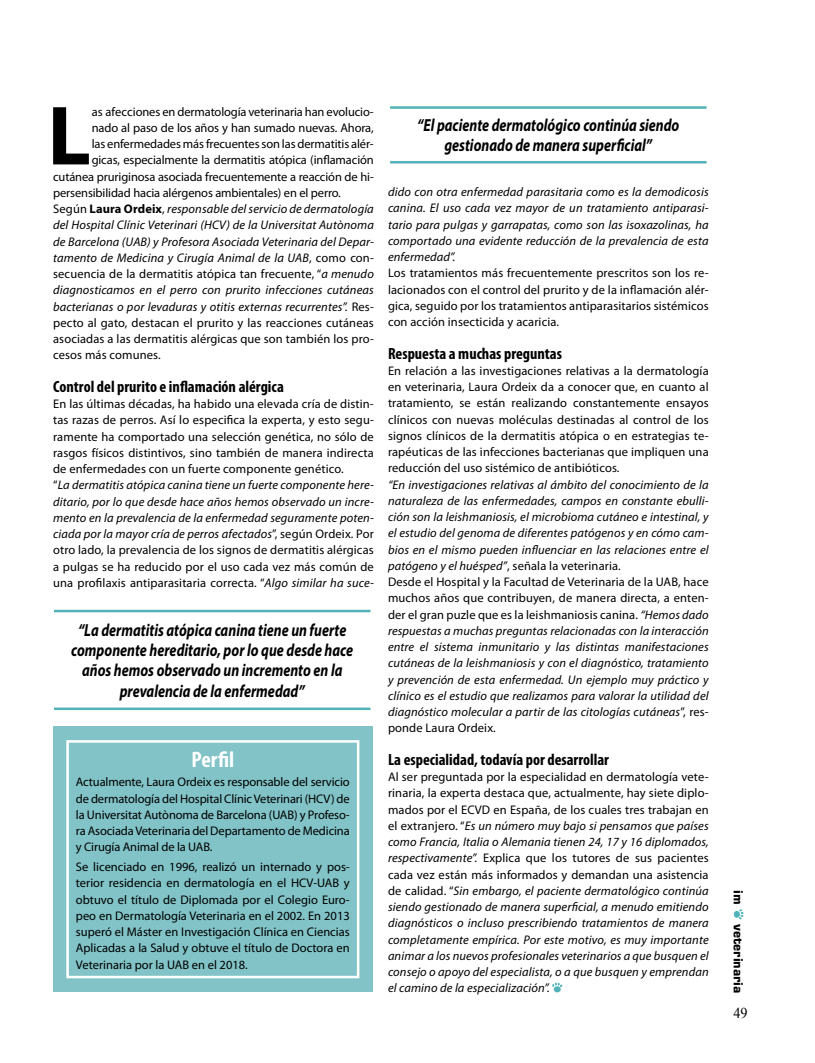
<style>
.page{position:relative;width:815px;height:1063px;background:#fff}
.page>*{position:absolute;margin:0;border:0;box-sizing:border-box;transform-origin:0 0}
.t1{font:700 84.88px "Myriad Pro";color:#000}
.t2{font:700 condensed 22.5px "Myriad Pro";color:#fff}
.t3{font:italic 700 17.5px/20px "Myriad Pro";color:#000;text-align:center;scale:.8 1}
.t4{font:700 condensed 16.25px "Myriad Pro";color:#000}
.t5{font:15px "Times New Roman";color:#000;scale:.95 1}
.t6{font:italic 12.5px/16.2px "Myriad Pro";letter-spacing:.01em;color:#000;text-align:justify}
.t7{font:12.5px/16.2px "Myriad Pro";letter-spacing:.01em;color:#000;text-align:justify}
.t8{font:12.5px "Myriad Pro";letter-spacing:-.01em;color:#000}
.t9{font:700 12.5px "Square 721 BT";color:#000}
.s1{font-style:normal}
.s2{font-weight:700;font-style:normal}
.s3{font-style:italic}
</style>
<div class="page">
<div style="left:734px;top:911px;width:6px;height:7px;background:#51b3b9;border-radius:50%"></div>
<svg style="left:739px;top:909px;width:5px;height:10px"></svg>
<div style="left:554px;top:986px;width:7px;height:6px;background:#51b3b9;border-radius:50%"></div>
<svg style="left:552px;top:983px;width:10px;height:4px"></svg>
<hr style="left:54px;top:610px;width:316px;height:2px;background:#51b3b9">
<hr style="left:54px;top:708px;width:316px;height:2px;background:#51b3b9">
<hr style="left:390px;top:106px;width:317px;height:3px;background:#51b3b9">
<hr style="left:390px;top:161px;width:317px;height:3px;background:#51b3b9">
<div style="left:53px;top:726px;width:320px;height:266px;background:#81c3c7"></div>
<div style="left:66px;top:740px;width:293px;height:238px;border:2px solid #fff"></div>
<h1 class="t1" style="left:48px;top:80px;width:45px">L</h1>
<p class="t8" style="left:92px;top:104px;width:284px">as afecciones en dermatología veterinaria han evolucio-</p>
<p class="t8" style="left:92px;top:120px;width:284px">nado al paso de los años y han sumado nuevas. Ahora,</p>
<p class="t8" style="left:92px;top:136px;width:284px">las enfermedades más frecuentes son las dermatitis alér-</p>
<p class="t8" style="left:92px;top:153px;width:284px">gicas, especialmente la dermatitis atópica (inflamación</p>
<p class="t8" style="left:53px;top:169px;width:322px">cutánea pruriginosa asociada frecuentemente a reacción de hi-</p>
<p class="t8" style="left:53px;top:185px;width:289px">persensibilidad hacia alérgenos ambientales) en el perro.</p>
<p class="t6" style="left:53px;top:201px;width:322px"><span class="s1">Según</span> <span class="s2">Laura Ordeix</span><span class="s1">,</span> responsable del servicio de dermatología</p>
<p class="t6" style="left:53px;top:217px;width:322px">del Hospital Clínic Veterinari (HCV) de la Universitat Autònoma</p>
<p class="t6" style="left:53px;top:233px;width:322px">de Barcelona (UAB) y Profesora Asociada Veterinaria del Depar-</p>
<p class="t6" style="left:53px;top:249px;width:322px">tamento de Medicina y Cirugía Animal de la UAB<span class="s1">, como con-</span></p>
<p class="t7" style="left:53px;top:266px;width:322px">secuencia de la dermatitis atópica tan frecuente, “<span class="s3">a menudo</span></p>
<p class="t6" style="left:53px;top:282px;width:322px">diagnosticamos en el perro con prurito infecciones cutáneas</p>
<p class="t6" style="left:53px;top:298px;width:322px">bacterianas o por levaduras y otitis externas recurrentes”. <span class="s1">Res-</span></p>
<p class="t7" style="left:53px;top:314px;width:322px">pecto al gato, destacan el prurito y las reacciones cutáneas</p>
<p class="t7" style="left:53px;top:331px;width:322px">asociadas a las dermatitis alérgicas que son también los pro-</p>
<p class="t7" style="left:53px;top:347px;width:109px">cesos más comunes.</p>
<h3 class="t4" style="left:53px;top:376px;width:232px">Control del prurito e inflamación alérgica</h3>
<p class="t7" style="left:53px;top:396px;width:322px;text-align:left">En las últimas décadas, ha habido una elevada cría de distin&shy;tas razas de perros. Así lo especifica la experta, y esto segu&shy;ramente ha comportado una selección genética, no sólo de rasgos físicos distintivos, sino también de manera indirecta de enfermedades con un fuerte componente genético.<br>“<span class="s3">La dermatitis atópica canina tiene un fuerte componente here&shy;ditario, por lo que desde hace años hemos observado un incre&shy;mento en la prevalencia de la enfermedad seguramente poten&shy;ciada por la mayor cría de perros afectados</span>”, según Ordeix. Por otro lado, la prevalencia de los signos de dermatitis alérgicas a pulgas se ha reducido por el uso cada vez más común de una profilaxis antiparasitaria correcta. “<span class="s3">Algo similar ha suce-</span></p>
<h3 class="t3" style="left:71px;top:620px;width:354px">“La dermatitis atópica canina tiene un fuerte componente hereditario, por lo que desde hace años hemos observado un incremento en la prevalencia de la enfermedad”</h3>
<h2 class="t2" style="left:192px;top:745px;width:44px">Perfil</h2>
<p class="t7" style="left:76px;top:774px;width:275px">Actualmente, Laura Ordeix es responsable del servicio de dermatología del Hospital Clínic Veterinari (HCV) de la Universitat Autònoma de Barcelona (UAB) y Profeso&shy;ra Asociada Veterinaria del Departamento de Medicina y Cirugía Animal de la UAB.</p>
<p class="t7" style="left:76px;top:859px;width:275px">Se licenciado en 1996, realizó un internado y pos&shy;terior residencia en dermatología en el HCV-UAB y obtuvo el título de Diplomada por el Colegio Euro&shy;peo en Dermatología Veterinaria en el 2002. En 2013 superó el Máster en Investigación Clínica en Ciencias Aplicadas a la Salud y obtuve el título de Doctora en Veterinaria por la UAB en el 2018.</p>
<h3 class="t3" style="left:417px;top:115px;width:329px">“El paciente dermatológico continúa siendo gestionado de manera superficial”</h3>
<p class="t6" style="left:388px;top:184px;width:322px">dido con otra enfermedad parasitaria como es la demodicosis canina. El uso cada vez mayor de un tratamiento antiparasi&shy;tario para pulgas y garrapatas, como son las isoxazolinas, ha comportado una evidente reducción de la prevalencia de esta enfermedad”.</p>
<p class="t7" style="left:388px;top:265px;width:322px">Los tratamientos más frecuentemente prescritos son los re&shy;lacionados con el control del prurito y de la inflamación alér&shy;gica, seguido por los tratamientos antiparasitarios sistémicos con acción insecticida y acaricia.</p>
<h3 class="t4" style="left:388px;top:343px;width:176px">Respuesta a muchas preguntas</h3>
<p class="t7" style="left:388px;top:362px;width:322px">En relación a las investigaciones relativas a la dermatología en veterinaria, Laura Ordeix da a conocer que, en cuanto al tratamiento, se están realizando constantemente ensayos clínicos con nuevas moléculas destinadas al control de los signos clínicos de la dermatitis atópica o en estrategias te&shy;rapéuticas de las infecciones bacterianas que impliquen una reducción del uso sistémico de antibióticos.</p>
<p class="t6" style="left:388px;top:476px;width:322px;text-align:left">“En investigaciones relativas al ámbito del conocimiento de la naturaleza de las enfermedades, campos en constante ebulli&shy;ción son la leishmaniosis, el microbioma cutáneo e intestinal, y el estudio del genoma de diferentes patógenos y en cómo cam&shy;bios en el mismo pueden influenciar en las relaciones entre el patógeno y el huésped”<span class="s1">, señala la veterinaria.<br>Desde el Hospital y la Facultad de Veterinaria de la UAB, hace muchos años que contribuyen, de manera directa, a enten&shy;der el gran puzle que es la leishmaniosis canina.</span> “Hemos dado respuestas a muchas preguntas relacionadas con la interacción entre el sistema inmunitario y las distintas manifestaciones cutáneas de la leishmaniosis y con el diagnóstico, tratamiento y prevención de esta enfermedad. Un ejemplo muy práctico y clínico es el estudio que realizamos para valorar la utilidad del diagnóstico molecular a partir de las citologías cutáneas<span class="s1">”, res&shy;ponde Laura Ordeix.</span></p>
<h3 class="t4" style="left:388px;top:749px;width:223px">La especialidad, todavía por desarrollar</h3>
<p class="t6" style="left:388px;top:769px;width:322px"><span class="s1">Al ser preguntada por la especialidad en dermatología vete&shy;rinaria, la experta destaca que, actualmente, hay siete diplo&shy;mados por el ECVD en España, de los cuales tres trabajan en el extranjero. “</span>Es un número muy bajo si pensamos que países como Francia, Italia o Alemania tienen 24, 17 y 16 diplomados, respectivamente”. <span class="s1">Explica que los tutores de sus pacientes cada vez están más informados y demandan una asistencia de calidad. “</span>Sin embargo, el paciente dermatológico continúa siendo gestionado de manera superficial, a menudo emitiendo diagnósticos o incluso prescribiendo tratamientos de manera completamente empírica. Por este motivo, es muy importante animar a los nuevos profesionales veterinarios a que busquen el consejo o apoyo del especialista, o a que busquen y emprendan el camino de la especialización”.</p>
<p class="t9" style="left:746px;top:890px;width:16px;rotate:90deg">im</p>
<p class="t9" style="left:746px;top:924px;width:71px;rotate:90deg">veterinaria</p>
<p class="t5" style="left:733px;top:1003px;width:17px">49</p>
</div>
